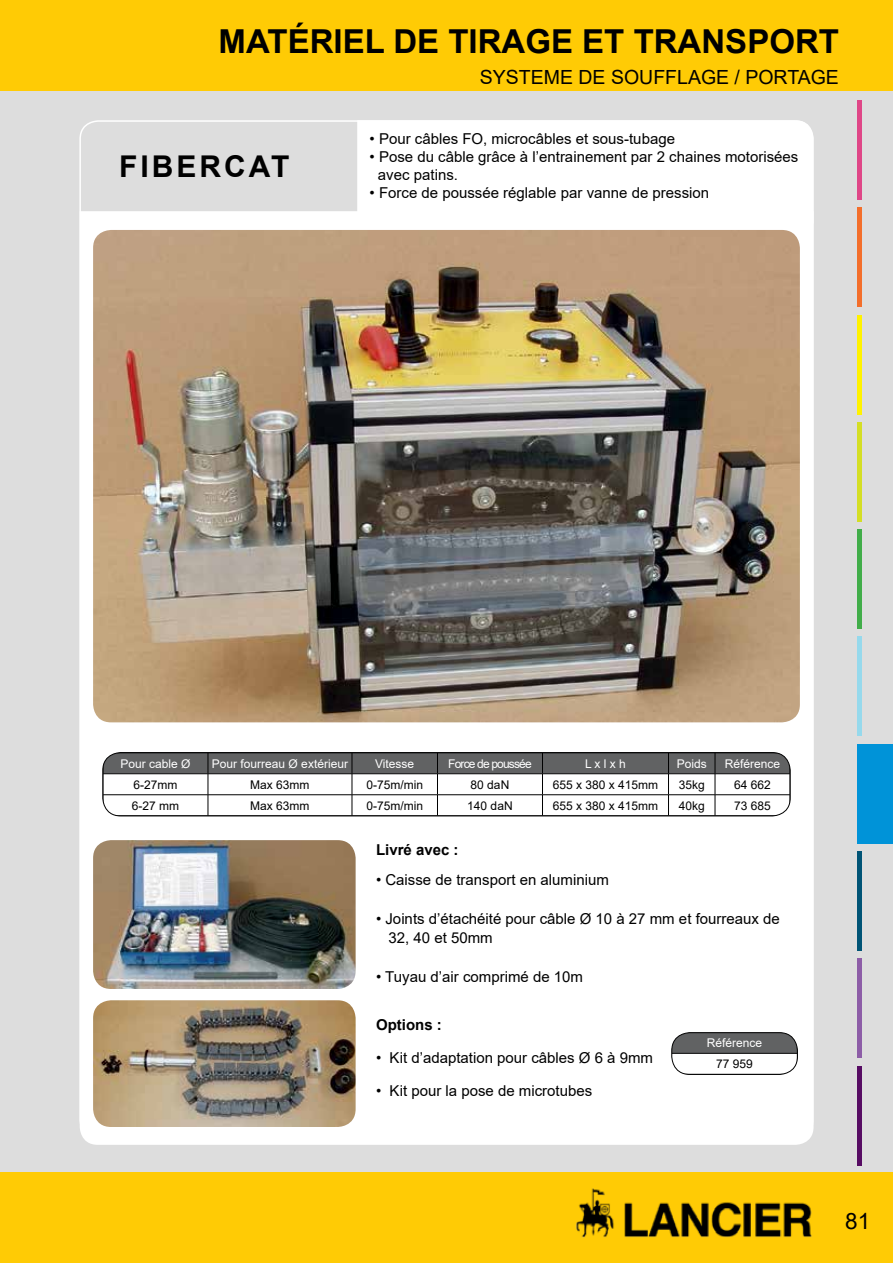
<style>
.page{position:relative;width:893px;height:1263px;background:#fff}
.page>*{position:absolute;margin:0;border:0;box-sizing:border-box;transform-origin:0 0}
.t1{font:700 33px "Arial";color:#000}
.t2{font:700 30px "Arial";letter-spacing:.1em;color:#000}
.t3{font:22.5px "Arial";color:#000}
.t4{font:19.5px "Arial";color:#000}
.t5{font:15px/18px "Arial";color:#000}
.t6{font:700 15px "Arial";color:#000}
.t7{font:12px "Arial";color:#000}
.t8{font:12px "Arial";color:#fff}
.t9{font:12px "Arial";letter-spacing:-.07em;color:#fff}
</style>
<div class="page">
<div style="left:0;top:0;width:893px;height:1190px;background:#ddd"></div>
<div style="left:2px;top:1172px;width:891px;height:91px;background:#ffcb05"></div>
<hr style="left:0;top:1172px;width:2px;height:91px;background:#ffcb05">
<img style="left:576px;top:1188px;width:236px;height:50px">
<div style="left:2px;top:0;width:891px;height:90px;background:#ffcb05"></div>
<hr style="left:0;top:0;width:4px;height:90px;background:#ffcb05">
<div style="left:357px;top:120px;width:456px;height:91px;background:#fff"></div>
<div style="left:80px;top:211px;width:733px;height:934px;background:#fff"></div>
<hr style="left:103px;top:752px;width:105px;height:1px;background:#000">
<hr style="left:715px;top:752px;width:75px;height:1px;background:#000">
<svg style="left:103px;top:753px;width:688px;height:63px;background:#c1c2c2"></svg>
<hr style="left:103px;top:815px;width:105px;height:1px;background:#000">
<hr style="left:715px;top:815px;width:75px;height:1px;background:#000">
<div style="left:103px;top:752px;width:687px;height:64px;border:1px solid #000;border-radius:18px"></div>
<img style="left:93px;top:230px;width:707px;height:492px">
<img style="left:93px;top:840px;width:263px;height:149px">
<img style="left:93px;top:1000px;width:263px;height:127px">
<div style="left:672px;top:1033px;width:125px;height:20px;background:#616263"></div>
<div style="left:672px;top:1053px;width:125px;height:21px;background:#fff"></div>
<hr style="left:672px;top:1033px;width:125px;height:1px;background:#000">
<hr style="left:672px;top:1053px;width:125px;height:1px;background:#000">
<svg style="left:797px;top:1033px;width:1px;height:41px"></svg>
<hr style="left:672px;top:1074px;width:125px;height:1px;background:#000">
<div style="left:672px;top:1032px;width:126px;height:42px;border:1px solid #000;border-radius:18px"></div>
<hr style="left:858px;top:100px;width:4px;height:100px;background:#df4687">
<hr style="left:858px;top:529px;width:4px;height:100px;background:#41ad49">
<hr style="left:858px;top:315px;width:4px;height:100px;background:#fff200">
<div style="left:858px;top:744px;width:35px;height:100px;background:#0093d8"></div>
<hr style="left:858px;top:958px;width:4px;height:100px;background:#8d5da7">
<hr style="left:858px;top:207px;width:4px;height:100px;background:#f36e2b">
<hr style="left:858px;top:637px;width:4px;height:99px;background:#96d9ec">
<hr style="left:858px;top:422px;width:4px;height:100px;background:#d4de25">
<hr style="left:858px;top:851px;width:4px;height:100px;background:#005476">
<hr style="left:858px;top:1066px;width:4px;height:99px;background:#570c63">
<h1 class="t1" style="left:219px;top:18px;width:622px">MATÉRIEL DE TIRAGE ET TRANSPORT</h1>
<h2 class="t2" style="left:119px;top:145px;width:172px">FIBERCAT</h2>
<h3 class="t4" style="left:480px;top:63px;width:361px">SYSTEME DE SOUFFLAGE / PORTAGE</h3>
<p class="t5" style="left:370px;top:130px;width:307px">• Pour câbles FO, microcâbles et sous-tubage</p>
<p class="t5" style="left:378px;top:148px;width:422px;text-indent:-8px">• Pose du câble grâce à l’entrainement par 2 chaines motorisées avec patins.</p>
<p class="t5" style="left:370px;top:184px;width:341px">• Force de poussée réglable par vanne de pression</p>
<p class="t8" style="left:120px;top:755px;width:72px">Pour cable Ø</p>
<p class="t8" style="left:212px;top:755px;width:138px">Pour fourreau Ø extérieur</p>
<p class="t8" style="left:375px;top:755px;width:41px">Vitesse</p>
<p class="t9" style="left:448px;top:755px;width:85px">Force de poussée</p>
<p class="t8" style="left:585px;top:755px;width:42px">L x l x h</p>
<p class="t8" style="left:677px;top:755px;width:32px">Poids</p>
<p class="t8" style="left:725px;top:755px;width:57px">Référence</p>
<p class="t7" style="left:133px;top:776px;width:46px">6-27mm</p>
<p class="t7" style="left:250px;top:776px;width:61px">Max 63mm</p>
<p class="t7" style="left:366px;top:776px;width:58px">0-75m/min</p>
<p class="t7" style="left:471px;top:776px;width:40px">80 daN</p>
<p class="t7" style="left:553px;top:776px;width:107px">655 x 380 x 415mm</p>
<p class="t7" style="left:679px;top:776px;width:28px">35kg</p>
<p class="t7" style="left:734px;top:776px;width:38px">64 662</p>
<p class="t7" style="left:132px;top:797px;width:49px">6-27 mm</p>
<p class="t7" style="left:250px;top:797px;width:61px">Max 63mm</p>
<p class="t7" style="left:366px;top:797px;width:58px">0-75m/min</p>
<p class="t7" style="left:467px;top:797px;width:47px">140 daN</p>
<p class="t7" style="left:553px;top:797px;width:107px">655 x 380 x 415mm</p>
<p class="t7" style="left:679px;top:797px;width:28px">40kg</p>
<p class="t7" style="left:734px;top:797px;width:38px">73 685</p>
<p class="t6" style="left:376px;top:839px;width:84px">Livré avec :</p>
<p class="t5" style="left:376px;top:870px;width:234px">• Caisse de transport en aluminium</p>
<p class="t5" style="left:389px;top:909px;width:393px;line-height:19.5px;text-indent:-13px">• Joints d’étachéité pour câble Ø 10 à 27 mm et fourreaux de<br>32, 40 et 50mm</p>
<p class="t5" style="left:376px;top:968px;width:208px">• Tuyau d’air comprimé de 10m</p>
<p class="t6" style="left:376px;top:1014px;width:67px">Options :</p>
<p class="t5" style="left:376px;top:1048px;width:279px">• Kit d’adaptation pour câbles Ø 6 à 9mm</p>
<p class="t5" style="left:376px;top:1081px;width:218px">• Kit pour la pose de microtubes</p>
<p class="t8" style="left:707px;top:1035px;width:57px">Référence</p>
<p class="t7" style="left:716px;top:1056px;width:38px">77 959</p>
<h3 class="t3" style="left:845px;top:1205px;width:27px">81</h3>
</div>
